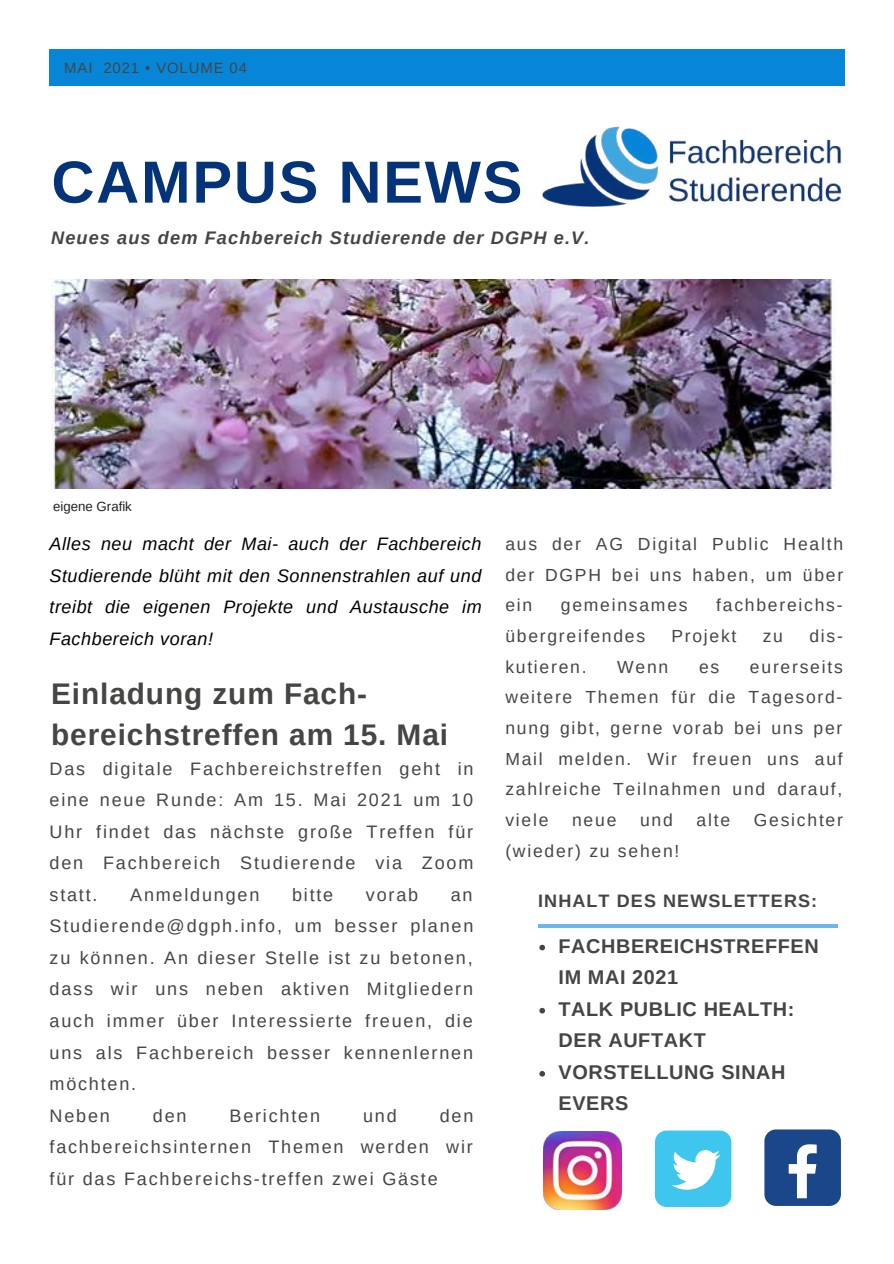
<style>
.page{position:relative;width:894px;height:1264px;background:#fff}
.page>*{position:absolute;margin:0;border:0;box-sizing:border-box;transform-origin:0 0}
.t1{font:700 59.55px "Arimo";letter-spacing:.03em;color:#043377}
.t2{font:700 29.85px/41.7px "Arimo";letter-spacing:.03em;color:#464544}
.t3{font:700 19.8px/31.5px "Arimo";letter-spacing:.03em;color:#464544}
.t4{font:italic 700 18.15px "Arimo";letter-spacing:.06em;color:#464544}
.t5{font:18px/31.5px "Arimo";letter-spacing:.1em;color:#464544;text-align:justify}
.t6{font:italic 18px/31.5px "Arimo";letter-spacing:.03em;color:#000;text-align:justify}
.t7{font:700 18px "Arimo";letter-spacing:.06em;color:#464544}
.t8{font:17.55px/30.6px "Arimo";letter-spacing:.1em;color:#464544;text-align:justify}
.t9{font:14.85px "Arimo";letter-spacing:.06em;color:#464544}
.t10{font:13.2px "Arimo";color:#222}
</style>
<div class="page">
<hr style="left:538px;top:924px;width:299px;height:3px;background:#0786d8">
<img style="left:51px;top:279px;width:784px;height:209px">
<div style="left:50px;top:50px;width:794px;height:36px;background:#0786d8"></div>
<img style="left:531px;top:49px;width:314px;height:276px">
<div style="left:764px;top:1129px;width:76px;height:76px;background:#1a4789;border-radius:12px"></div>
<svg style="left:788px;top:1144px;width:28px;height:54px"></svg>
<div style="left:654px;top:1130px;width:77px;height:76px;background:#3fc6ee;border-radius:12px"></div>
<svg style="left:672px;top:1150px;width:48px;height:39px"></svg>
<img style="left:543px;top:1131px;width:78px;height:78px">
<svg style="left:539px;top:944px;width:6px;height:6px"></svg>
<svg style="left:539px;top:1007px;width:6px;height:6px"></svg>
<svg style="left:539px;top:1071px;width:6px;height:5px"></svg>
<p class="t9" style="left:64px;top:60px;width:184px">MAI 2021 • VOLUME 04</p>
<h1 class="t1" style="left:51px;top:149px;width:472px">CAMPUS NEWS</h1>
<p class="t4" style="left:51px;top:227px;width:539px">Neues aus dem Fachbereich Studierende der DGPH e.V.</p>
<p class="t10" style="left:53px;top:498px;width:80px">eigene Grafik</p>
<p class="t6" style="left:49px;top:528px;width:433px">Alles neu macht der Mai- auch der Fachbereich Studierende blüht mit den Sonnenstrahlen auf und treibt die eigenen Projekte und Austausche im Fachbereich voran!</p>
<h2 class="t2" style="left:51px;top:672px;width:398px">Einladung zum Fach&shy;bereichstreffen am 15. Mai</h2>
<p class="t5" style="left:49px;top:752px;width:425px">Das digitale Fachbereichstreffen geht in eine neue Runde: Am 15. Mai 2021 um 10<br>Uhr findet das nächste große Treffen für den Fachbereich Studierende via Zoom statt.</p>
<p class="t5" style="left:130px;top:878px;width:131px">Anmeldungen</p>
<p class="t5" style="left:292px;top:878px;width:43px">bitte</p>
<p class="t5" style="left:366px;top:878px;width:54px">vorab</p>
<p class="t5" style="left:49px;top:878px;width:425px;text-align:left;text-indent:401px">an<br>Studierende@dgph.info, um besser planen zu können. An dieser Stelle ist zu betonen, dass wir uns neben aktiven Mitgliedern auch immer über Interessierte freuen, die uns als Fachbereich besser kennenlernen möchten.<br>Neben</p>
<p class="t5" style="left:49px;top:1099px;width:425px;text-indent:390px">den fachbereichsinternen Themen werden wir für das Fachbereichs-treffen zwei Gäste</p>
<p class="t5" style="left:153px;top:1099px;width:35px">den</p>
<p class="t5" style="left:229px;top:1099px;width:92px">Berichten</p>
<p class="t5" style="left:363px;top:1099px;width:35px">und</p>
<p class="t8" style="left:505px;top:528px;width:339px">aus der AG Digital Public Health der DGPH bei uns haben, um über ein</p>
<p class="t8" style="left:560px;top:590px;width:128px">gemeinsames</p>
<p class="t8" style="left:716px;top:590px;width:128px">fachbereichs-</p>
<p class="t8" style="left:505px;top:620px;width:141px">übergreifendes</p>
<p class="t8" style="left:671px;top:620px;width:67px">Projekt</p>
<p class="t8" style="left:762px;top:620px;width:22px">zu</p>
<p class="t8" style="left:809px;top:620px;width:35px">dis-</p>
<p class="t8" style="left:505px;top:651px;width:83px">kutieren.</p>
<p class="t8" style="left:617px;top:651px;width:53px">Wenn</p>
<p class="t8" style="left:698px;top:651px;width:22px">es</p>
<p class="t8" style="left:505px;top:651px;width:339px;text-indent:244px">eurerseits weitere Themen für die Tagesord&shy;nung gibt, gerne vorab bei uns per Mail melden. Wir freuen uns auf zahlreiche Teilnahmen und darauf, viele</p>
<p class="t8" style="left:572px;top:804px;width:46px">neue</p>
<p class="t8" style="left:640px;top:804px;width:34px">und</p>
<p class="t8" style="left:696px;top:804px;width:35px">alte</p>
<p class="t8" style="left:753px;top:804px;width:91px">Gesichter</p>
<p class="t8" style="left:505px;top:835px;width:175px">(wieder) zu sehen!</p>
<p class="t7" style="left:538px;top:891px;width:280px">INHALT DES NEWSLETTERS:</p>
<p class="t3" style="left:558px;top:930px;width:261px">FACHBEREICHSTREFFEN<br>IM MAI 2021<br>TALK PUBLIC HEALTH:<br>DER AUFTAKT<br>VORSTELLUNG SINAH<br>EVERS</p>
</div>
